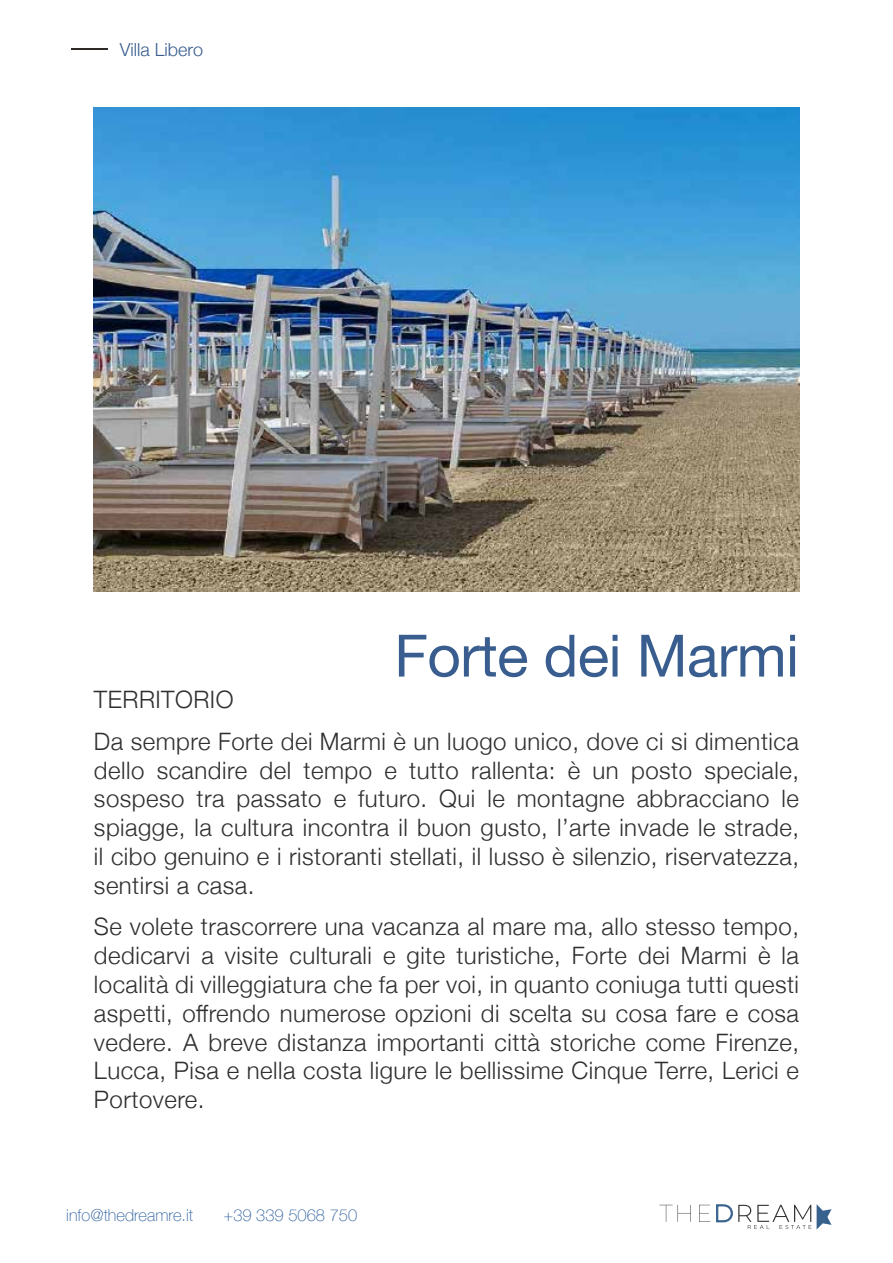
<style>
.page{position:relative;width:893px;height:1263px;background:#fff}
.page>*{position:absolute;margin:0;border:0;box-sizing:border-box;transform-origin:0 0}
.t1{font:58.5px "Helvetica Neue";letter-spacing:-.01em;color:#385d8e}
.t2{font:300 24px/28.8px "Helvetica Neue";letter-spacing:.02em;color:#2f2f2f;text-align:justify}
.t3{font:300 18px "Helvetica Neue";color:#385d8e}
.t4{font:100 16.5px "Helvetica Neue";color:#275b9b}
</style>
<div class="page">
<img style="left:94px;top:107px;width:705px;height:484px">
<hr style="left:71px;top:48px;width:37px;height:2px;background:#2d2a28">
<svg style="left:817px;top:1204px;width:15px;height:25px"></svg>
<svg style="left:659px;top:1205px;width:32px;height:17px"></svg>
<svg style="left:699px;top:1205px;width:11px;height:17px"></svg>
<svg style="left:716px;top:1204px;width:95px;height:25px"></svg>
<p class="t3" style="left:120px;top:35px;width:85px">Villa Libero</p>
<h1 class="t1" style="left:394px;top:613px;width:406px">Forte dei Marmi</h1>
<p class="t2" style="left:94px;top:677px;width:706px;line-height:41.5px">TERRITORIO<br>Da sempre Forte dei Marmi è un luogo unico, dove ci si dimentica</p>
<p class="t2" style="left:94px;top:754px;width:707px">dello scandire del tempo e tutto rallenta: è un posto speciale, sospeso tra passato e futuro. Qui le montagne abbracciano le spiagge, la cultura incontra il buon gusto, l’arte invade le strade, il cibo genuino e i ristoranti stellati, il lusso è silenzio, riservatezza, sentirsi a casa.</p>
<p class="t2" style="left:94px;top:911px;width:707px">Se volete trascorrere una vacanza al mare ma, allo stesso tempo, dedicarvi a visite culturali e gite turistiche, Forte dei Marmi è la località di villeggiatura che fa per voi, in quanto coniuga tutti questi aspetti, offrendo numerose opzioni di scelta su cosa fare e cosa vedere. A breve distanza importanti città storiche come Firenze, Lucca, Pisa e nella costa ligure le bellissime Cinque Terre, Lerici e Portovere.</p>
<p class="t4" style="left:66px;top:1202px;width:128px">info@thedreamre.it</p>
<p class="t4" style="left:223px;top:1202px;width:135px">+39 339 5068 750</p>
</div>
